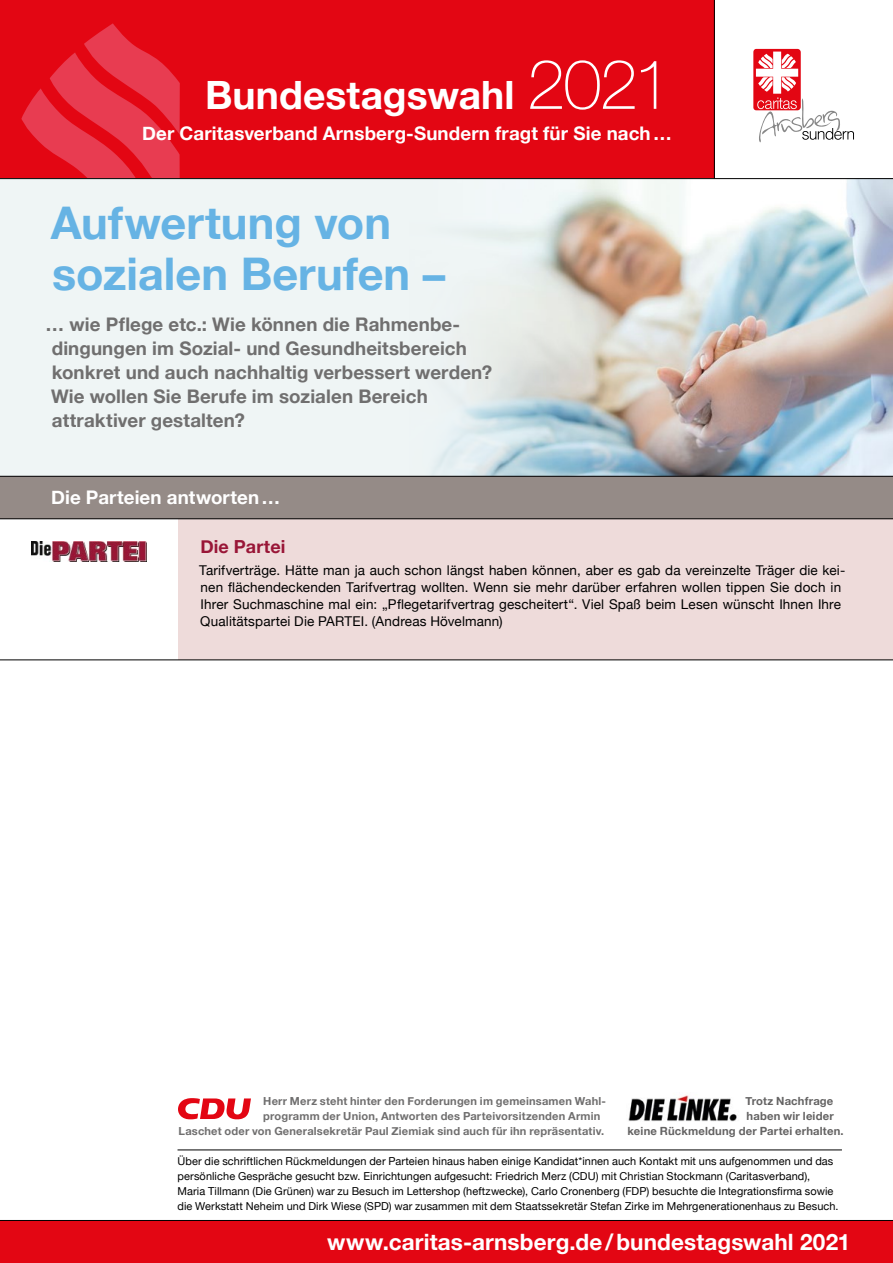
<style>
.page{position:relative;width:893px;height:1263px;background:#fff}
.page>*{position:absolute;margin:0;border:0;box-sizing:border-box;transform-origin:0 0}
.t1{font:700 45px/51px "Helvetica Neue";color:#66b3e4}
.t2{font:700 39px "Helvetica Neue";color:#fff}
.t3{font:700 22.5px "Helvetica Neue";letter-spacing:.005em;color:#fff}
.t4{font:700 18.75px/24px "Helvetica Neue";letter-spacing:.005em;color:#706f6f}
.t5{font:700 18.75px "Helvetica Neue";letter-spacing:.005em;color:#fff}
.t6{font:700 18px "Helvetica Neue";letter-spacing:.005em;color:#991637}
.t7{font:13.5px/17px "Helvetica Neue";letter-spacing:.01em;color:#000}
.t8{font:700 11.25px "Helvetica Neue";letter-spacing:.015em;color:#646363}
.t9{font:700 11.1px "Helvetica Neue";letter-spacing:.015em;color:#706f6f}
.t10{font:10.95px/15px "Helvetica Neue";letter-spacing:.01em;color:#000}
.s1{font-weight:100;font-size:69px}
</style>
<div class="page">
<div style="left:179px;top:519px;width:714px;height:140px;background:#eedbda"></div>
<img style="left:32px;top:541px;width:115px;height:21px">
<svg style="left:178px;top:1098px;width:73px;height:21px"></svg>
<img style="left:628px;top:1095px;width:109px;height:27px">
<hr style="left:178px;top:1149px;width:664px;height:1px;background:#000">
<div style="left:0;top:0;width:714px;height:179px;background:#e30613"></div>
<svg style="left:21px;top:23px;width:159px;height:155px"></svg>
<svg style="left:753px;top:49px;width:101px;height:93px"></svg>
<div style="left:0;top:179px;width:893px;height:297px;background:#eff5f5"></div>
<img style="left:410px;top:179px;width:483px;height:297px">
<div style="left:0;top:1220px;width:893px;height:43px;background:#e30613"></div>
<div style="left:0;top:476px;width:893px;height:43px;background:#958b87"></div>
<hr style="left:0;top:178px;width:893px;height:1px;background:#000">
<hr style="left:0;top:518px;width:893px;height:1px;background:#000">
<hr style="left:714px;top:0;width:1px;height:179px;background:#000">
<hr style="left:0;top:476px;width:893px;height:1px;background:#000">
<hr style="left:0;top:1220px;width:893px;height:1px;background:#000">
<hr style="left:0;top:659px;width:893px;height:1px;background:#000">
<h2 class="t2" style="left:205px;top:64px;width:468px">Bundestagswahl <span class="s1">2021</span></h2>
<h3 class="t5" style="left:142px;top:119px;width:531px">Der Caritasverband Arnsberg-Sundern fragt für Sie nach…</h3>
<h1 class="t1" style="left:51px;top:199px;width:396px">Aufwertung von sozialen Berufen –</h1>
<h3 class="t4" style="left:45px;top:313px;width:448px">… wie Pflege etc.: Wie können die Rahmenbe&shy;dingungen im Sozial- und Gesundheitsbereich konkret und auch nachhaltig verbessert werden?<br>Wie wollen Sie Berufe im sozialen Bereich attraktiver gestalten?</h3>
<h3 class="t5" style="left:51px;top:483px;width:231px">Die Parteien antworten…</h3>
<h3 class="t6" style="left:200px;top:533px;width:86px">Die Partei</h3>
<p class="t7" style="left:199px;top:562px;width:648px">Tarifverträge. Hätte man ja auch schon längst haben können, aber es gab da vereinzelte Träger die kei&shy;nen flächendeckenden Tarifvertrag wollten. Wenn sie mehr darüber erfahren wollen tippen Sie doch in Ihrer Suchmaschine mal ein: „Pflegetarifvertrag gescheitert“. Viel Spaß beim Lesen wünscht Ihnen Ihre Qualitätspartei Die PARTEI. (Andreas Hövelmann)</p>
<p class="t9" style="left:263px;top:1092px;width:344px">Herr Merz steht hinter den Forderungen im gemeinsamen Wahl-</p>
<p class="t9" style="left:263px;top:1107px;width:339px">programm der Union, Antworten des Parteivorsitzenden Armin</p>
<p class="t9" style="left:179px;top:1122px;width:427px">Laschet oder von Generalsekretär Paul Ziemiak sind auch für ihn repräsentativ.</p>
<p class="t8" style="left:745px;top:1092px;width:89px">Trotz Nachfrage</p>
<p class="t8" style="left:746px;top:1107px;width:89px">haben wir leider</p>
<p class="t8" style="left:628px;top:1122px;width:217px">keine Rückmeldung der Partei erhalten.</p>
<p class="t10" style="left:178px;top:1154px;width:663px">Über die schriftlichen Rückmeldungen der Parteien hinaus haben einige Kandidat*innen auch Kontakt mit uns aufgenommen und das persönliche Gespräche gesucht bzw. Einrichtungen aufgesucht: Friedrich Merz (CDU) mit Christian Stockmann (Caritasverband), Maria Tillmann (Die Grünen) war zu Besuch im Lettershop (heftzwecke), Carlo Cronenberg (FDP) besuchte die Integrationsfirma sowie die Werkstatt Neheim und Dirk Wiese (SPD) war zusammen mit dem Staatssekretär Stefan Zirke im Mehrgenerationenhaus zu Besuch.</p>
<h3 class="t3" style="left:327px;top:1224px;width:525px">www.caritas-arnsberg.de/bundestagswahl 2021</h3>
</div>
